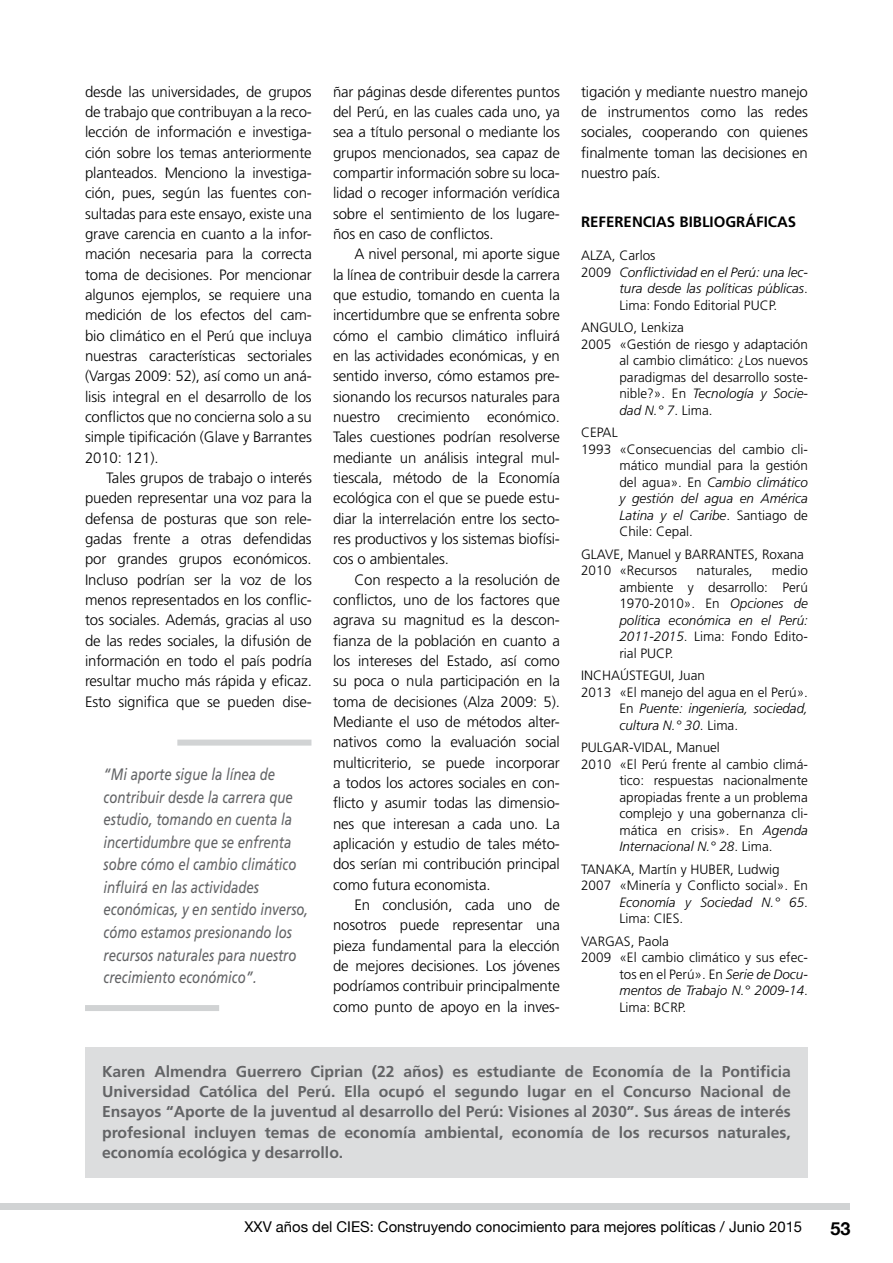
<style>
.page{position:relative;width:893px;height:1263px;background:#fff}
.page>*{position:absolute;margin:0;border:0;box-sizing:border-box;transform-origin:0 0}
.t1{font:700 18px "Helvetica Neue";color:#000}
.t2{font:italic 16.5px/22.5px "Frutiger";color:#636466;scale:.8 1}
.t3{font:700 15.75px/20.2px "Frutiger";color:#636466;text-align:justify}
.t4{font:300 15px/20.2px "Frutiger";letter-spacing:-.01em;color:#000;text-align:justify}
.t5{font:700 15px "Frutiger";color:#000}
.t6{font:14.85px "Helvetica Neue";color:#000}
.t7{font:300 13.5px/16.5px "Frutiger";color:#000}
.t8{font:italic 300 13.5px "Frutiger";color:#000}
.s1{font-style:normal}
.s2{font-style:italic}
</style>
<div class="page">
<div style="left:0;top:1203px;width:850px;height:7px;background:#d1d3d4"></div>
<div style="left:85px;top:1047px;width:723px;height:131px;background:#dcddde"></div>
<div style="left:85px;top:1005px;width:134px;height:6px;background:#d1d3d4"></div>
<div style="left:177px;top:740px;width:134px;height:6px;background:#d1d3d4"></div>
<p class="t4" style="left:85px;top:81px;width:228px">desde las universidades, de grupos de trabajo que contribuyan a la reco&shy;lección de información e investiga&shy;ción sobre los temas anteriormente planteados. Menciono la investiga&shy;ción, pues, según las fuentes con&shy;sultadas para este ensayo, existe una grave carencia en cuanto a la infor&shy;mación necesaria para la correcta toma de decisiones. Por mencionar algunos ejemplos, se requiere una medición de los efectos del cam&shy;bio climático en el Perú que incluya nuestras características sectoriales (Vargas 2009: 52), así como un aná&shy;lisis integral en el desarrollo de los conflictos que no concierna solo a su simple tipificación (Glave y Barrantes 2010: 121).</p>
<p class="t4" style="left:85px;top:468px;width:228px;text-indent:21px">Tales grupos de trabajo o interés pueden representar una voz para la defensa de posturas que son rele&shy;gadas frente a otras defendidas por grandes grupos económicos.<br>Incluso podrían ser la voz de los menos representados en los conflic&shy;tos sociales. Además, gracias al uso de las redes sociales, la difusión de información en todo el país podría resultar mucho más rápida y eficaz.<br>Esto significa que se pueden dise-</p>
<p class="t2" style="left:104px;top:763px;width:257px">“Mi aporte sigue la línea de contribuir desde la carrera que estudio, tomando en cuenta la incertidumbre que se enfrenta sobre cómo el cambio climático influirá en las actividades económicas, y en sentido inverso, cómo estamos presionando los recursos naturales para nuestro crecimiento económico”.</p>
<p class="t4" style="left:333px;top:81px;width:228px">ñar páginas desde diferentes puntos del Perú, en las cuales cada uno, ya sea a título personal o mediante los grupos mencionados, sea capaz de compartir información sobre su loca&shy;lidad o recoger información verídica sobre el sentimiento de los lugare&shy;ños en caso de conflictos.</p>
<p class="t4" style="left:333px;top:244px;width:228px;text-indent:21px">A nivel personal, mi aporte sigue la línea de contribuir desde la carrera que estudio, tomando en cuenta la incertidumbre que se enfrenta sobre cómo el cambio climático influirá en las actividades económicas, y en sentido inverso, cómo estamos pre&shy;sionando los recursos naturales para nuestro crecimiento económico.<br>Tales cuestiones podrían resolverse mediante un análisis integral mul&shy;tiescala, método de la Economía ecológica con el que se puede estu&shy;diar la interrelación entre los secto&shy;res productivos y los sistemas biofísi&shy;cos o ambientales.</p>
<p class="t4" style="left:333px;top:569px;width:228px;text-indent:21px">Con respecto a la resolución de conflictos, uno de los factores que agrava su magnitud es la descon&shy;fianza de la población en cuanto a los intereses del Estado, así como su poca o nula participación en la toma de decisiones (Alza 2009: 5).<br>Mediante el uso de métodos alter&shy;nativos como la evaluación social multicriterio, se puede incorporar a todos los actores sociales en con&shy;flicto y asumir todas las dimensio&shy;nes que interesan a cada uno. La aplicación y estudio de tales méto&shy;dos serían mi contribución principal como futura economista.</p>
<p class="t4" style="left:333px;top:894px;width:228px;text-indent:21px">En conclusión, cada uno de nosotros puede representar una pieza fundamental para la elección de mejores decisiones. Los jóvenes podríamos contribuir principalmente como punto de apoyo en la inves-</p>
<p class="t4" style="left:581px;top:81px;width:228px">tigación y mediante nuestro manejo de instrumentos como las redes sociales, cooperando con quienes finalmente toman las decisiones en nuestro país.</p>
<p class="t5" style="left:581px;top:213px;width:52px">Referencia</p>
<p class="t5" style="left:667px;top:213px;width:106px">s bibliográficas</p>
<p class="t7" style="left:581px;top:247px;width:76px">ALZA, Carlos</p>
<p class="t8" style="left:581px;top:264px;width:228px"><span class="s1">2009</span> Conflictividad en el Perú: una lec-</p>
<p class="t8" style="left:619px;top:281px;width:190px">tura desde las políticas públicas<span class="s1">.</span></p>
<p class="t7" style="left:619px;top:297px;width:159px">Lima: Fondo Editorial PUCP.</p>
<p class="t7" style="left:581px;top:319px;width:104px">ANGULO, Lenkiza</p>
<p class="t7" style="left:581px;top:336px;width:228px">2005 «Gestión de riesgo y adaptación</p>
<p class="t7" style="left:619px;top:352px;width:190px">al cambio climático: ¿Los nuevos</p>
<p class="t7" style="left:619px;top:369px;width:190px">paradigmas del desarrollo soste-</p>
<p class="t8" style="left:619px;top:386px;width:190px"><span class="s1">nible?». En</span> Tecnología y Socie-</p>
<p class="t8" style="left:619px;top:402px;width:95px">dad N.° 7<span class="s1">. Lima.</span></p>
<p class="t7" style="left:581px;top:424px;width:38px">CEPAL</p>
<p class="t7" style="left:581px;top:441px;width:228px">1993 «Consecuencias del cambio cli-</p>
<p class="t7" style="left:619px;top:457px;width:190px">mático mundial para la gestión</p>
<p class="t8" style="left:619px;top:474px;width:190px"><span class="s1">del agua». En</span> Cambio climático</p>
<p class="t8" style="left:619px;top:491px;width:190px">y gestión del agua en América</p>
<p class="t8" style="left:619px;top:507px;width:190px">Latina y el Caribe<span class="s1">. Santiago de</span></p>
<p class="t7" style="left:619px;top:523px;width:75px">Chile: Cepal.</p>
<p class="t7" style="left:581px;top:546px;width:224px">GLAVE, Manuel y BARRANTES, Roxana<br>2010 «Recursos</p>
<p class="t7" style="left:619px;top:562px;width:190px;text-align:justify;text-indent:152px">medio ambiente y desarrollo: Perú 1970-2010». En <span class="s2">Opciones de política económica en el Perú:<br>2011-2015</span>. Lima: Fondo Edito&shy;rial PUCP.</p>
<p class="t7" style="left:581px;top:667px;width:125px">INCHAÚSTEGUI, Juan</p>
<p class="t7" style="left:581px;top:684px;width:228px">2013 «El manejo del agua en el Perú».</p>
<p class="t8" style="left:619px;top:701px;width:190px"><span class="s1">En</span> Puente: ingeniería, sociedad,</p>
<p class="t8" style="left:619px;top:717px;width:120px">cultura N.° 30<span class="s1">. Lima.</span></p>
<p class="t7" style="left:581px;top:739px;width:140px">PULGAR-VIDAL, Manuel</p>
<p class="t7" style="left:581px;top:756px;width:228px">2010 «El Perú frente al cambio climá-</p>
<p class="t7" style="left:619px;top:772px;width:190px">tico: respuestas nacionalmente</p>
<p class="t7" style="left:619px;top:789px;width:190px">apropiadas frente a un problema</p>
<p class="t7" style="left:619px;top:805px;width:190px">complejo y una gobernanza cli-</p>
<p class="t7" style="left:619px;top:822px;width:190px">mática en crisis». En <span class="s2">Agenda</span></p>
<p class="t8" style="left:619px;top:839px;width:155px">Internacional N.° 28<span class="s1">. Lima.</span></p>
<p class="t7" style="left:581px;top:861px;width:200px">TANAKA, Martín y HUBER, Ludwig</p>
<p class="t7" style="left:581px;top:877px;width:228px">2007 «Minería y Conflicto social». En</p>
<p class="t8" style="left:619px;top:894px;width:190px">Economía y Sociedad N.° 65<span class="s1">.</span></p>
<p class="t7" style="left:619px;top:910px;width:65px">Lima: CIES.</p>
<p class="t7" style="left:581px;top:933px;width:89px">VARGAS, Paola</p>
<p class="t7" style="left:581px;top:949px;width:228px">2009 «El cambio climático y sus efec-</p>
<p class="t7" style="left:619px;top:966px;width:190px">tos en el Perú». En <span class="s2">Serie de Docu-</span></p>
<p class="t8" style="left:619px;top:983px;width:190px">mentos de Trabajo N.° 2009-14<span class="s1">.</span></p>
<p class="t7" style="left:619px;top:999px;width:68px">Lima: BCRP.</p>
<p class="t7" style="left:696px;top:562px;width:58px">naturales,</p>
<p class="t3" style="left:102px;top:1061px;width:690px">Karen Almendra Guerrero Ciprian (22 años) es estudiante de Economía de la Pontificia Universidad Católica del Perú. Ella ocupó el segundo lugar en el Concurso Nacional de Ensayos “Aporte de la juventud al desarrollo del Perú: Visiones al 2030”. Sus áreas de interés profesional incluyen temas de economía ambiental, economía de los recursos naturales, economía ecológica y desarrollo.</p>
<p class="t6" style="left:245px;top:1218px;width:559px">XXV años del CIES: Construyendo conocimiento para mejores políticas / Junio 2015</p>
<p class="t1" style="left:830px;top:1217px;width:22px">53</p>
</div>
